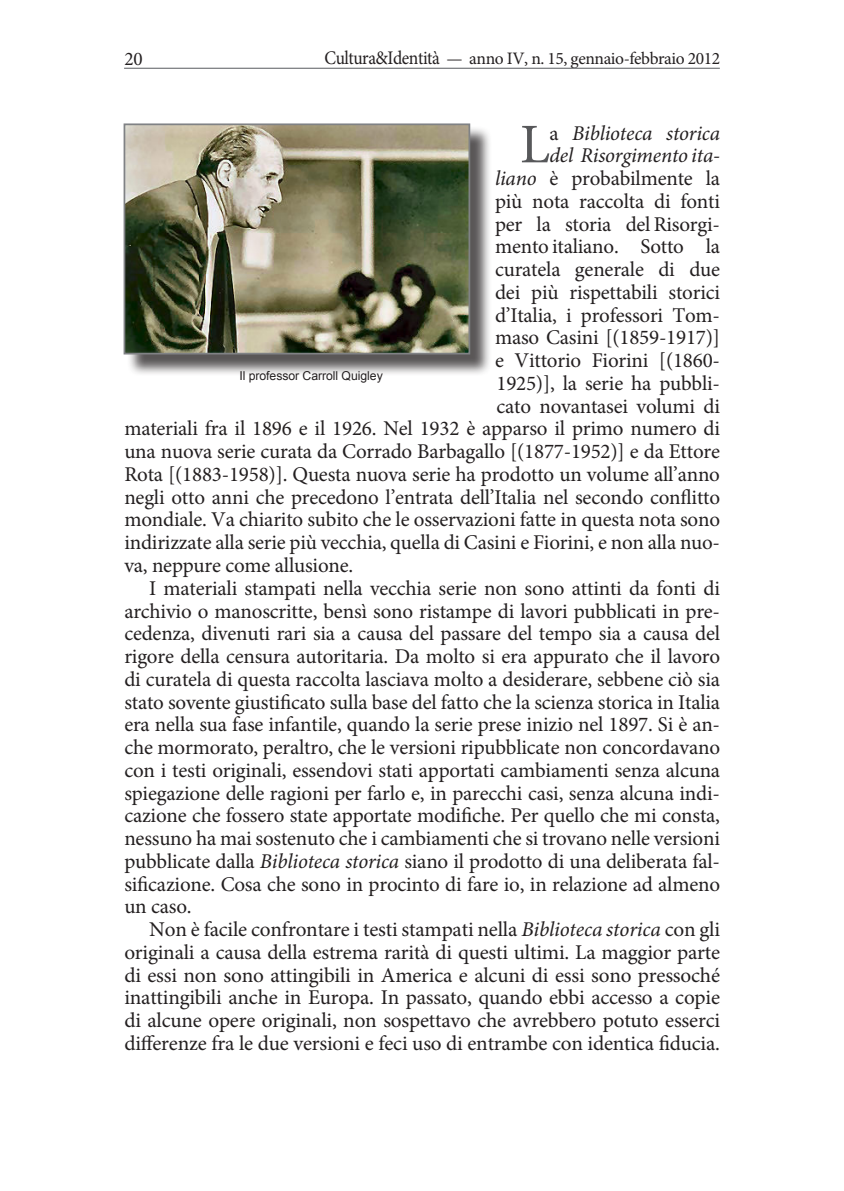
<style>
.page{position:relative;width:844px;height:1191px;background:#fff}
.page>*{position:absolute;margin:0;border:0;box-sizing:border-box;transform-origin:0 0}
.t1{font:56px "Minion Pro";color:#57585a}
.t2{font:21px/22.8px "Minion Pro";letter-spacing:-.01em;color:#231f20;text-align:justify}
.t3{font:italic 21px "Minion Pro";letter-spacing:-.01em;color:#231f20}
.t4{font:19.25px "Minion Pro";color:#231f20}
.t5{font:17.5px "Minion Pro";letter-spacing:-.025em;color:#231f20}
.Note_p__p{font:12.25px "Arial";letter-spacing:-.005em;color:#231f20}
.s1{font-size:19.25px}
.s2{font-style:normal}
.s3{font-style:italic}
</style>
<div class="page">
<hr style="left:124px;top:68px;width:595px;height:1px;background:#808285">
<div style="left:126px;top:126px;width:365px;height:250px;background:#231f20;opacity:.75"></div>
<img style="left:126px;top:126px;width:341px;height:225px">
<div style="left:123px;top:123px;width:347px;height:231px;border:2px solid #808285"></div>
<p class="t4" style="left:124px;top:46px;width:20px">20</p>
<p class="t5" style="left:324px;top:46px;width:397px"><span class="s1">Cultura&amp;Identità</span> — anno IV, n. 15, gennaio-febbraio 2012</p>
<p class="t1" style="left:519px;top:107px;width:32px">L</p>
<p class="t3" style="left:549px;top:118px;width:172px"><span class="s2">a</span> Biblioteca storica</p>
<p class="t3" style="left:549px;top:141px;width:172px">del Risorgimento ita-</p>
<p class="t2" style="left:495px;top:167px;width:226px"><span class="s3">liano</span> è probabilmente la</p>
<p class="t2" style="left:495px;top:190px;width:226px">più nota raccolta di fonti</p>
<p class="t2" style="left:495px;top:213px;width:226px">per la storia del Risorgi-</p>
<p class="t2" style="left:495px;top:235px;width:226px">mento italiano. Sotto la</p>
<p class="t2" style="left:495px;top:258px;width:226px">curatela generale di due</p>
<p class="t2" style="left:495px;top:281px;width:226px">dei più rispettabili storici</p>
<p class="t2" style="left:495px;top:304px;width:226px">d’Italia, i professori Tom-</p>
<p class="t2" style="left:495px;top:326px;width:226px">maso Casini [(1859-1917)]</p>
<p class="t2" style="left:495px;top:349px;width:226px">e Vittorio Fiorini [(1860-</p>
<p class="t2" style="left:496px;top:372px;width:225px">1925)], la serie ha pubbli-</p>
<p class="t2" style="left:496px;top:395px;width:225px">cato novantasei volumi di</p>
<p class="t2" style="left:124px;top:417px;width:597px">materiali fra il 1896 e il 1926. Nel 1932 è apparso il primo numero di</p>
<p class="t2" style="left:124px;top:440px;width:597px">una nuova serie curata da Corrado Barbagallo [(1877-1952)] e da Ettore</p>
<p class="t2" style="left:124px;top:463px;width:597px">Rota [(1883-1958)]. Questa nuova serie ha prodotto un volume all’anno</p>
<p class="t2" style="left:124px;top:486px;width:597px">negli otto anni che precedono l’entrata dell’Italia nel secondo conflitto</p>
<p class="t2" style="left:124px;top:508px;width:597px">mondiale. Va chiarito subito che le osservazioni fatte in questa nota sono</p>
<p class="t2" style="left:124px;top:531px;width:597px">indirizzate alla serie più vecchia, quella di Casini e Fiorini, e non alla nuo-</p>
<p class="t2" style="left:124px;top:554px;width:230px">va, neppure come allusione.</p>
<p class="t2" style="left:124px;top:577px;width:597px;text-indent:25px">I materiali stampati nella vecchia serie non sono attinti da fonti di archivio o manoscritte, bensì sono ristampe di lavori pubblicati in pre&shy;cedenza, divenuti rari sia a causa del passare del tempo sia a causa del rigore della censura autoritaria. Da molto si era appurato che il lavoro di curatela di questa raccolta lasciava molto a desiderare, sebbene ciò sia stato sovente giustificato sulla base del fatto che la scienza storica in Italia era nella sua fase infantile, quando la serie prese inizio nel 1897. Si è an&shy;che mormorato, peraltro, che le versioni ripubblicate non concordavano con i testi originali, essendovi stati apportati cambiamenti senza alcuna spiegazione delle ragioni per farlo e, in parecchi casi, senza alcuna indi&shy;cazione che fossero state apportate modifiche. Per quello che mi consta, nessuno ha mai sostenuto che i cambiamenti che si trovano nelle versioni pubblicate dalla <span class="s3">Biblioteca storica</span> siano il prodotto di una deliberata fal&shy;sificazione. Cosa che sono in procinto di fare io, in relazione ad almeno un caso.</p>
<p class="t2" style="left:124px;top:918px;width:597px;text-indent:25px">Non è facile confrontare i testi stampati nella <span class="s3">Biblioteca storica</span> con gli originali a causa della estrema rarità di questi ultimi. La maggior parte di essi non sono attingibili in America e alcuni di essi sono pressoché inattingibili anche in Europa. In passato, quando ebbi accesso a copie di alcune opere originali, non sospettavo che avrebbero potuto esserci differenze fra le due versioni e feci uso di entrambe con identica fiducia.</p>
<p class="Note_p__p" style="left:239px;top:367px;width:145px">Il professor Carroll Quigley</p>
</div>
